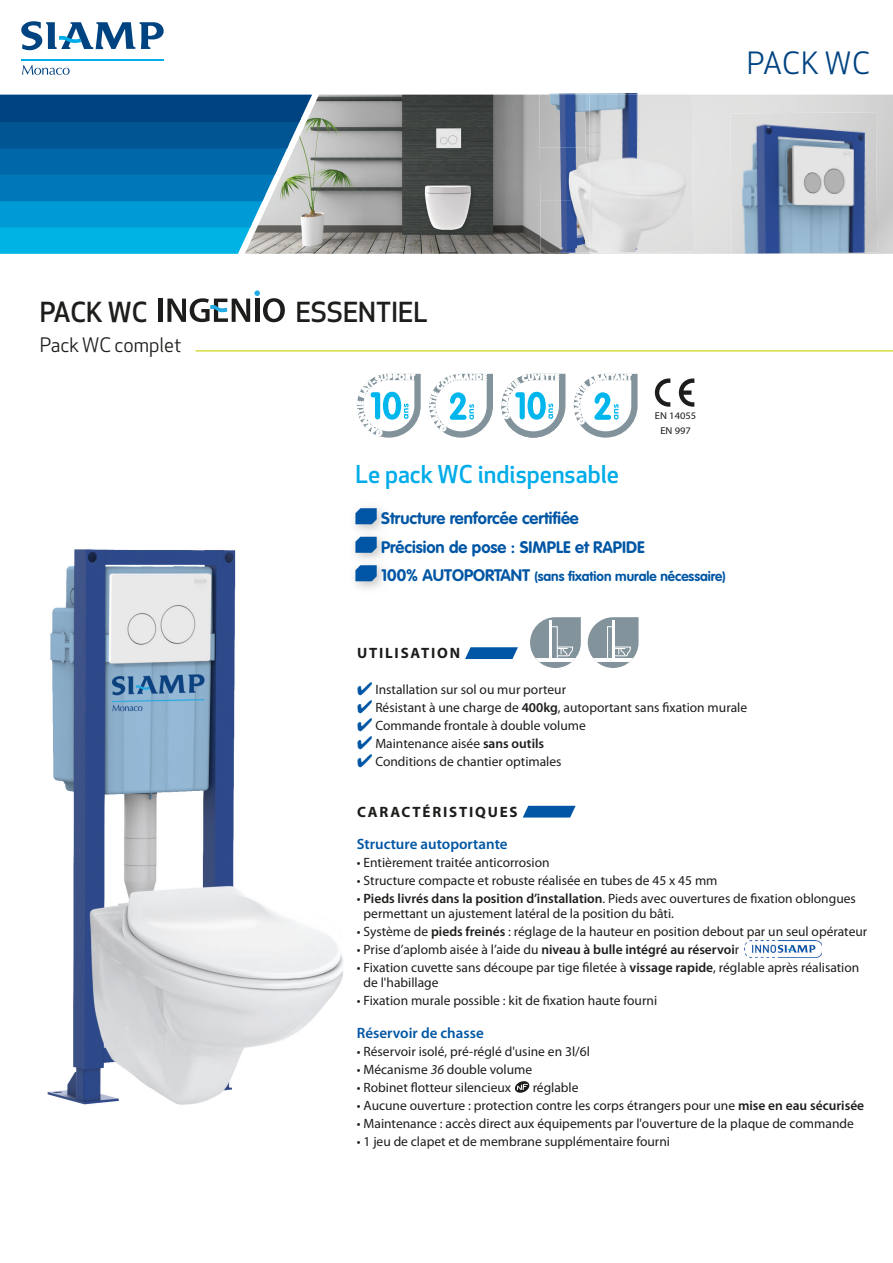
<style>
.page{position:relative;width:893px;height:1263px;background:#fff}
.page>*{position:absolute;margin:0;border:0;box-sizing:border-box;transform-origin:0 0}
.t1{font:30px "Apex New";letter-spacing:.015em;color:#004381}
.t2{font:500 27px "Apex New";color:#1d1d1b}
.t3{font:500 24px "Apex New";color:#00ace9}
.t4{font:19.5px "Apex New";color:#1d1d1b}
.t5{font:700 16.5px/28.5px "VAG Rounded Std";color:#0056a4}
.t6{font:600 15px "Myriad Pro";color:#0056a4}
.t7{font:700 15px "Myriad Pro";letter-spacing:.12em;color:#1d1d1b}
.t8{font:13.5px/15px "Myriad Pro";color:#1d1d1b}
.t9{font:700 13.5px "VAG Rounded Std";color:#0056a4}
.t10{font:10.05px "Myriad Pro";color:#1d1d1b;scale:1.05 1}
.s1{font-size:16.5px}
.s2{color:#0056a4}
.s3{font-weight:600}
.s4{font-style:italic}
</style>
<div class="page">
<img style="left:47px;top:549px;width:296px;height:556px">
<svg style="left:588px;top:617px;width:50px;height:51px"></svg>
<hr style="left:612px;top:620px;width:3px;height:40px;background:#fff">
<hr style="left:591px;top:658px;width:45px;height:4px;background:#fff">
<svg style="left:530px;top:617px;width:51px;height:51px"></svg>
<hr style="left:550px;top:620px;width:2px;height:40px;background:#fff">
<hr style="left:533px;top:658px;width:45px;height:4px;background:#fff">
<svg style="left:655px;top:378px;width:15px;height:29px"></svg>
<svg style="left:679px;top:378px;width:15px;height:29px"></svg>
<svg style="left:22px;top:65px;width:48px;height:10px"></svg>
<svg style="left:21px;top:21px;width:143px;height:30px"></svg>
<hr style="left:21px;top:59px;width:143px;height:2px;background:#00ace9">
<div style="left:158px;top:299px;width:5px;height:23px;background:#1d1d1b"></div>
<svg style="left:167px;top:290px;width:118px;height:32px"></svg>
<svg style="left:465px;top:647px;width:53px;height:12px"></svg>
<svg style="left:523px;top:806px;width:53px;height:11px"></svg>
<img style="left:514px;top:1081px;width:16px;height:11px">
<hr style="left:196px;top:350px;width:697px;height:1px;background:#c4d200">
<img style="left:744px;top:940px;width:78px;height:17px">
<img style="left:354px;top:507px;width:30px;height:23px">
<svg style="left:355px;top:508px;width:22px;height:16px"></svg>
<img style="left:355px;top:530px;width:27px;height:7px">
<svg style="left:355px;top:537px;width:22px;height:16px"></svg>
<img style="left:354px;top:565px;width:30px;height:24px">
<img style="left:356px;top:559px;width:26px;height:6px">
<svg style="left:355px;top:565px;width:22px;height:16px"></svg>
<svg style="left:0;top:95px;width:245px;height:159px;background:#0075b2"></svg>
<svg style="left:693px;top:95px;width:200px;height:159px;background:#dbdbdb"></svg>
<img style="left:245px;top:95px;width:448px;height:159px">
<img style="left:539px;top:93px;width:153px;height:2px">
<img style="left:539px;top:95px;width:51px;height:158px">
<img style="left:730px;top:112px;width:147px;height:142px">
<svg style="left:356px;top:373px;width:282px;height:65px"></svg>
<h1 class="t1" style="left:747px;top:45px;width:125px">PACK WC</h1>
<h2 class="t2" style="left:40px;top:294px;width:109px">PACK WC</h2>
<h2 class="t2" style="left:296px;top:294px;width:134px">ESSENTIEL</h2>
<h3 class="t4" style="left:40px;top:333px;width:143px">Pack WC complet</h3>
<h3 class="t3" style="left:355px;top:458px;width:265px">Le pack WC indispensable</h3>
<p class="t10" style="left:655px;top:410px;width:41px">EN 14055</p>
<p class="t10" style="left:660px;top:425px;width:31px">EN 997</p>
<p class="t5" style="left:381px;top:505px;width:265px">Structure renforcée certifiée<br>Précision de pose : SIMPLE et RAPIDE</p>
<p class="t9" style="left:381px;top:569px;width:346px"><span class="s1">100% AUTOPORTANT</span> (sans fixation murale nécessaire)</p>
<p class="t7" style="left:357px;top:644px;width:104px">UTILISATION</p>
<p class="t8" style="left:357px;top:682px;width:211px"><span class="s2">✔</span> Installation sur sol ou mur porteur</p>
<p class="t8" style="left:357px;top:700px;width:392px"><span class="s2">✔</span> Résistant à une charge de <span class="s3">400kg</span>, autoportant sans fixation murale</p>
<p class="t8" style="left:357px;top:718px;width:230px"><span class="s2">✔</span> Commande frontale à double volume</p>
<p class="t8" style="left:357px;top:736px;width:189px"><span class="s2">✔</span> Maintenance aisée <span class="s3">sans outils</span></p>
<p class="t8" style="left:357px;top:754px;width:206px"><span class="s2">✔</span> Conditions de chantier optimales</p>
<p class="t7" style="left:357px;top:803px;width:162px">CARACTÉRISTIQUES</p>
<p class="t6" style="left:357px;top:836px;width:152px">Structure autoportante</p>
<p class="t8" style="left:357px;top:855px;width:194px">• Entièrement traitée anticorrosion</p>
<p class="t8" style="left:357px;top:873px;width:362px">• Structure compacte et robuste réalisée en tubes de 45 x 45 mm</p>
<p class="t8" style="left:364px;top:891px;width:494px;text-indent:-7px">• <span class="s3">Pieds livrés dans la position d’installation</span>. Pieds avec ouvertures de fixation oblongues permettant un ajustement latéral de la position du bâti.</p>
<p class="t8" style="left:357px;top:924px;width:512px">• Système de <span class="s3">pieds freinés</span> : réglage de la hauteur en position debout par un seul opérateur</p>
<p class="t8" style="left:357px;top:942px;width:384px">• Prise d’aplomb aisée à l’aide du <span class="s3">niveau à bulle intégré au réservoi</span>r</p>
<p class="t8" style="left:364px;top:960px;width:497px;text-indent:-7px">• Fixation cuvette sans découpe par tige filetée à <span class="s3">vissage rapide</span>, réglable après réalisation de l'habillage</p>
<p class="t8" style="left:357px;top:993px;width:302px">• Fixation murale possible : kit de fixation haute fourni</p>
<p class="t6" style="left:357px;top:1024px;width:128px">Réservoir de chasse</p>
<p class="t8" style="left:357px;top:1044px;width:235px">• Réservoir isolé, pré-réglé d'usine en 3l/6l</p>
<p class="t8" style="left:357px;top:1062px;width:177px">• Mécanisme <span class="s4">36</span> double volume</p>
<p class="t8" style="left:357px;top:1080px;width:156px">• Robinet flotteur silencieux</p>
<p class="t8" style="left:533px;top:1080px;width:47px">réglable</p>
<p class="t8" style="left:357px;top:1098px;width:509px">• Aucune ouverture : protection contre les corps étrangers pour une <span class="s3">mise en eau sécurisée</span></p>
<p class="t8" style="left:357px;top:1116px;width:498px">• Maintenance : accès direct aux équipements par l'ouverture de la plaque de commande</p>
<p class="t8" style="left:357px;top:1134px;width:315px">• 1 jeu de clapet et de membrane supplémentaire fourni</p>
</div>
